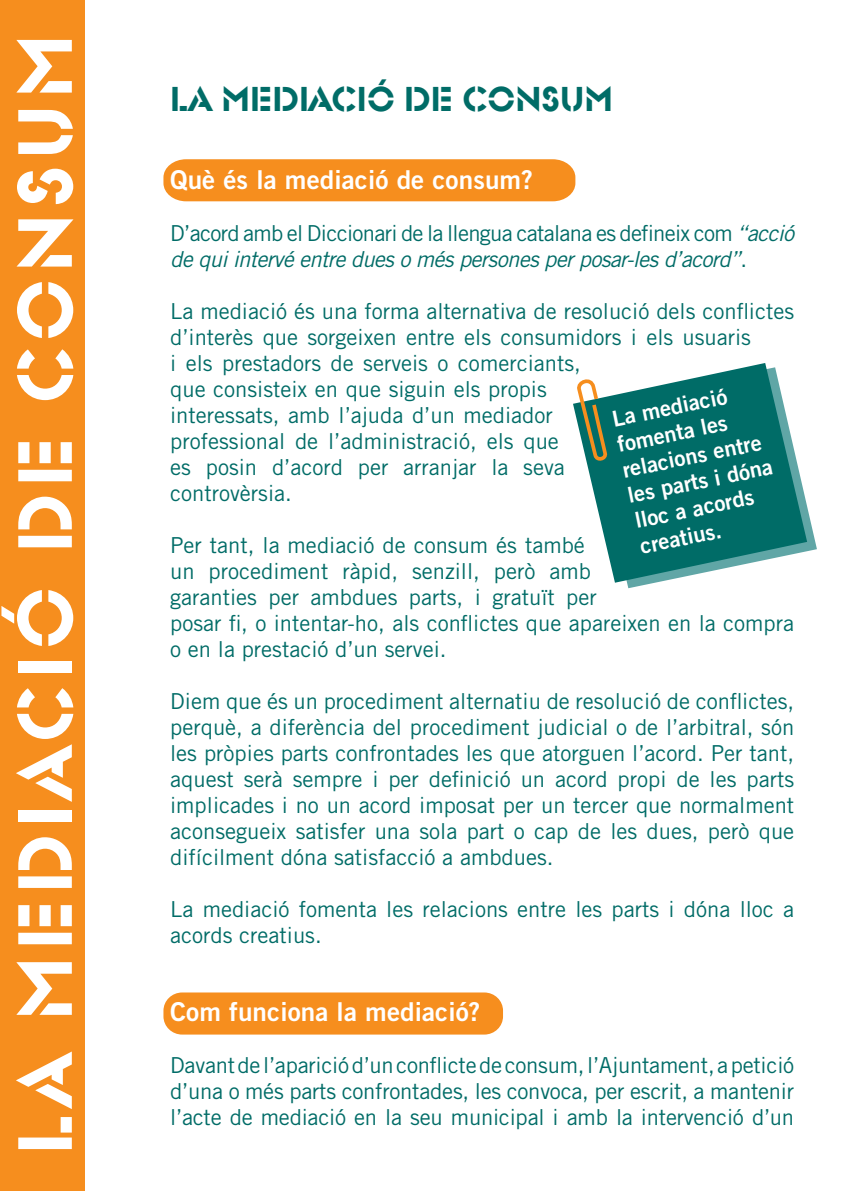
<style>
.page{position:relative;width:851px;height:1191px;background:#fff}
.page>*{position:absolute;margin:0;border:0;box-sizing:border-box;transform-origin:0 0}
.t1{font:80px "Glaser Ste D";letter-spacing:.09em;color:#fff}
.t2{font:36px "Glaser Ste D";letter-spacing:.005em;color:#006c67}
.t3{font:26px "Trade Gothic Bold Two";letter-spacing:.005em;color:#fff}
.t4{font:22px/26px "Trade Gothic";color:#006c67}
.t5{font:italic 22px/26px "Trade Gothic";letter-spacing:-.03em;color:#006c67}
.t6{font:22px/26px "Trade Gothic Bold Two";color:#fff}
.s1{font-style:normal}
</style>
<div class="page">
<div style="left:0;top:0;width:84px;height:1191px;background:#f68e1e"></div>
<div style="left:163px;top:159px;width:412px;height:42px;background:#f68e1e"></div>
<div style="left:163px;top:992px;width:340px;height:42px;background:#f68e1e;border-radius:18px"></div>
<svg style="left:614px;top:506px;width:202px;height:82px"></svg>
<svg style="left:573px;top:363px;width:234px;height:219px;fill:#006c67"></svg>
<svg style="left:577px;top:377px;width:29px;height:89px"></svg>
<p class="t1" style="left:0;top:1154px;width:1121px;rotate:-90deg">LA MEDIACIÓ de consum</p>
<p class="t2" style="left:170px;top:78px;width:444px">LA MEDIACIÓ DE CONSUM</p>
<p class="t3" style="left:170px;top:163px;width:364px">Què és la mediació de consum?</p>
<p class="t5" style="left:170px;top:219px;width:625px"><span class="s1">D’acord amb el Diccionari de la llengua catalana es defineix com</span> “acció de qui intervé entre dues o més persones per posar-les d’acord”<span class="s1">.</span></p>
<p class="t4" style="left:170px;top:297px;width:625px">La mediació és una forma alternativa de resolució dels conflictes d’interès que sorgeixen entre els consumidors i els usuaris<br>i els prestadors de serveis o comerciants,<br>que consisteix en que siguin els propis<br>interessats, amb l’ajuda d’un mediador<br>professional de l’administració, els que<br>es posin d’acord per arranjar la seva<br>controvèrsia.</p>
<p class="t4" style="left:170px;top:531px;width:625px">Per tant, la mediació de consum és també<br>un procediment ràpid, senzill, però amb<br>garanties per ambdues parts, i gratuït per<br>posar fi, o intentar-ho, als conflictes que apareixen en la compra o en la prestació d’un servei.</p>
<p class="t4" style="left:170px;top:687px;width:625px;text-align:justify">Diem que és un procediment alternatiu de resolució de conflictes, perquè, a diferència del procediment judicial o de l’arbitral, són les pròpies parts confrontades les que atorguen l’acord. Per tant, aquest serà sempre i per definició un acord propi de les parts implicades i no un acord imposat per un tercer que normalment aconsegueix satisfer una sola part o cap de les dues, però que difícilment dóna satisfacció a ambdues.</p>
<p class="t4" style="left:170px;top:895px;width:625px">La mediació fomenta les relacions entre les parts i dóna lloc a acords creatius.</p>
<p class="t6" style="left:609px;top:406px;width:149px;rotate:-12deg">La mediació fomenta les relacions entre les parts i dóna lloc a acords creatius.</p>
<p class="t3" style="left:170px;top:995px;width:312px">Com funciona la mediació?</p>
<p class="t4" style="left:170px;top:1051px;width:625px;text-align:justify">Davant de l’aparició d’un conflicte de consum, l’Ajuntament, a petició d’una o més parts confrontades, les convoca, per escrit, a mantenir l’acte de mediació en la seu municipal i amb la intervenció d’un</p>
</div>
